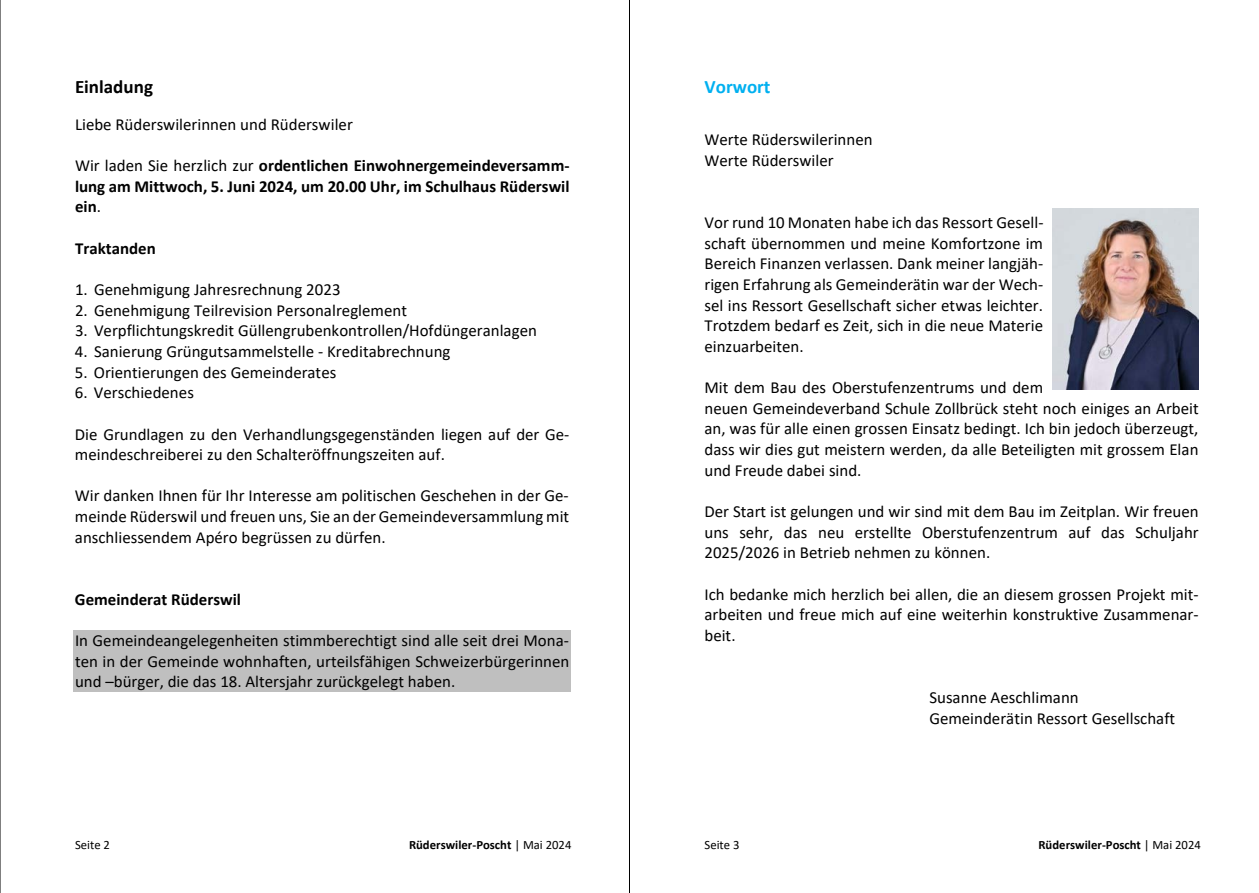
<style>
.page{position:relative;width:1259px;height:893px;background:#fff}
.page>*{position:absolute;margin:0;border:0;box-sizing:border-box;transform-origin:0 0}
.t1{font:700 19.05px "Calibri";color:#000}
.t2{font:700 19.05px "Calibri";color:#00b0f0}
.t3{font:16.8px/20.7px "Calibri";color:#000;text-align:justify}
.t4{font:700 16.8px/20.7px "Calibri";color:#000;text-align:justify}
.t5{font:700 12.75px "Calibri";color:#000}
.t6{font:12.75px "Calibri";color:#000}
.s1{font-weight:400}
</style>
<div class="page">
<div style="left:73px;top:630px;width:498px;height:21px;background:#bfbfbf"></div>
<div style="left:73px;top:651px;width:498px;height:20px;background:#bfbfbf"></div>
<div style="left:73px;top:671px;width:498px;height:21px;background:#bfbfbf"></div>
<img style="left:1053px;top:209px;width:145px;height:181px">
<hr style="left:0;top:0;width:1px;height:893px;background:#000">
<hr style="left:629px;top:0;width:1px;height:893px;background:#000">
<p class="t1" style="left:75px;top:73px;width:80px">Einladung</p>
<p class="t3" style="left:75px;top:113px;width:279px">Liebe Rüderswilerinnen und Rüderswiler</p>
<p class="t4" style="left:75px;top:155px;width:496px"><span class="s1">Wir laden Sie herzlich zur</span> ordentlichen Einwohnergemeindeversamm&shy;lung am Mittwoch, 5. Juni 2024, um 20.00 Uhr, im Schulhaus Rüderswil ein<span class="s1">.</span></p>
<p class="t4" style="left:75px;top:237px;width:82px">Traktanden</p>
<p class="t3" style="left:75px;top:279px;width:267px">1. Genehmigung Jahresrechnung 2023</p>
<p class="t3" style="left:75px;top:299px;width:333px">2. Genehmigung Teilrevision Personalreglement</p>
<p class="t3" style="left:75px;top:320px;width:463px">3. Verpflichtungskredit Güllengrubenkontrollen/Hofdüngeranlagen</p>
<p class="t3" style="left:75px;top:341px;width:377px">4. Sanierung Grüngutsammelstelle - Kreditabrechnung</p>
<p class="t3" style="left:75px;top:361px;width:263px">5. Orientierungen des Gemeinderates</p>
<p class="t3" style="left:75px;top:382px;width:120px">6. Verschiedenes</p>
<p class="t3" style="left:75px;top:423px;width:496px">Die Grundlagen zu den Verhandlungsgegenständen liegen auf der Ge&shy;meindeschreiberei zu den Schalteröffnungszeiten auf.</p>
<p class="t3" style="left:75px;top:485px;width:496px">Wir danken Ihnen für Ihr Interesse am politischen Geschehen in der Ge&shy;meinde Rüderswil und freuen uns, Sie an der Gemeindeversammlung mit anschliessendem Apéro begrüssen zu dürfen.</p>
<p class="t4" style="left:75px;top:589px;width:168px">Gemeinderat Rüderswil</p>
<p class="t3" style="left:75px;top:630px;width:496px">In Gemeindeangelegenheiten stimmberechtigt sind alle seit drei Mona&shy;ten in der Gemeinde wohnhaften, urteilsfähigen Schweizerbürgerinnen und –bürger, die das 18. Altersjahr zurückgelegt haben.</p>
<p class="t6" style="left:75px;top:836px;width:36px">Seite 2</p>
<p class="t5" style="left:409px;top:836px;width:164px">Rüderswiler-Poscht <span class="s1">| Mai 2024</span></p>
<p class="t2" style="left:704px;top:73px;width:68px">Vorwort</p>
<p class="t3" style="left:704px;top:129px;width:170px">Werte Rüderswilerinnen<br>Werte Rüderswiler</p>
<p class="t3" style="left:704px;top:212px;width:340px">Vor rund 10 Monaten habe ich das Ressort Gesell&shy;schaft übernommen und meine Komfortzone im Bereich Finanzen verlassen. Dank meiner langjäh&shy;rigen Erfahrung als Gemeinderätin war der Wech&shy;sel ins Ressort Gesellschaft sicher etwas leichter.<br>Trotzdem bedarf es Zeit, sich in die neue Materie einzuarbeiten.</p>
<p class="t3" style="left:704px;top:377px;width:496px;text-align:left">Mit dem Bau des Oberstufenzentrums und dem<br>neuen Gemeindeverband Schule Zollbrück steht noch einiges an Arbeit an, was für alle einen grossen Einsatz bedingt. Ich bin jedoch überzeugt, dass wir dies gut meistern werden, da alle Beteiligten mit grossem Elan und Freude dabei sind.</p>
<p class="t3" style="left:704px;top:501px;width:496px">Der Start ist gelungen und wir sind mit dem Bau im Zeitplan. Wir freuen uns sehr, das neu erstellte Oberstufenzentrum auf das Schuljahr 2025/2026 in Betrieb nehmen zu können.</p>
<p class="t3" style="left:704px;top:583px;width:496px">Ich bedanke mich herzlich bei allen, die an diesem grossen Projekt mit&shy;arbeiten und freue mich auf eine weiterhin konstruktive Zusammenar&shy;beit.</p>
<p class="t3" style="left:929px;top:686px;width:247px">Susanne Aeschlimann<br>Gemeinderätin Ressort Gesellschaft</p>
<p class="t6" style="left:704px;top:836px;width:36px">Seite 3</p>
<p class="t5" style="left:1038px;top:836px;width:164px">Rüderswiler-Poscht <span class="s1">| Mai 2024</span></p>
</div>
